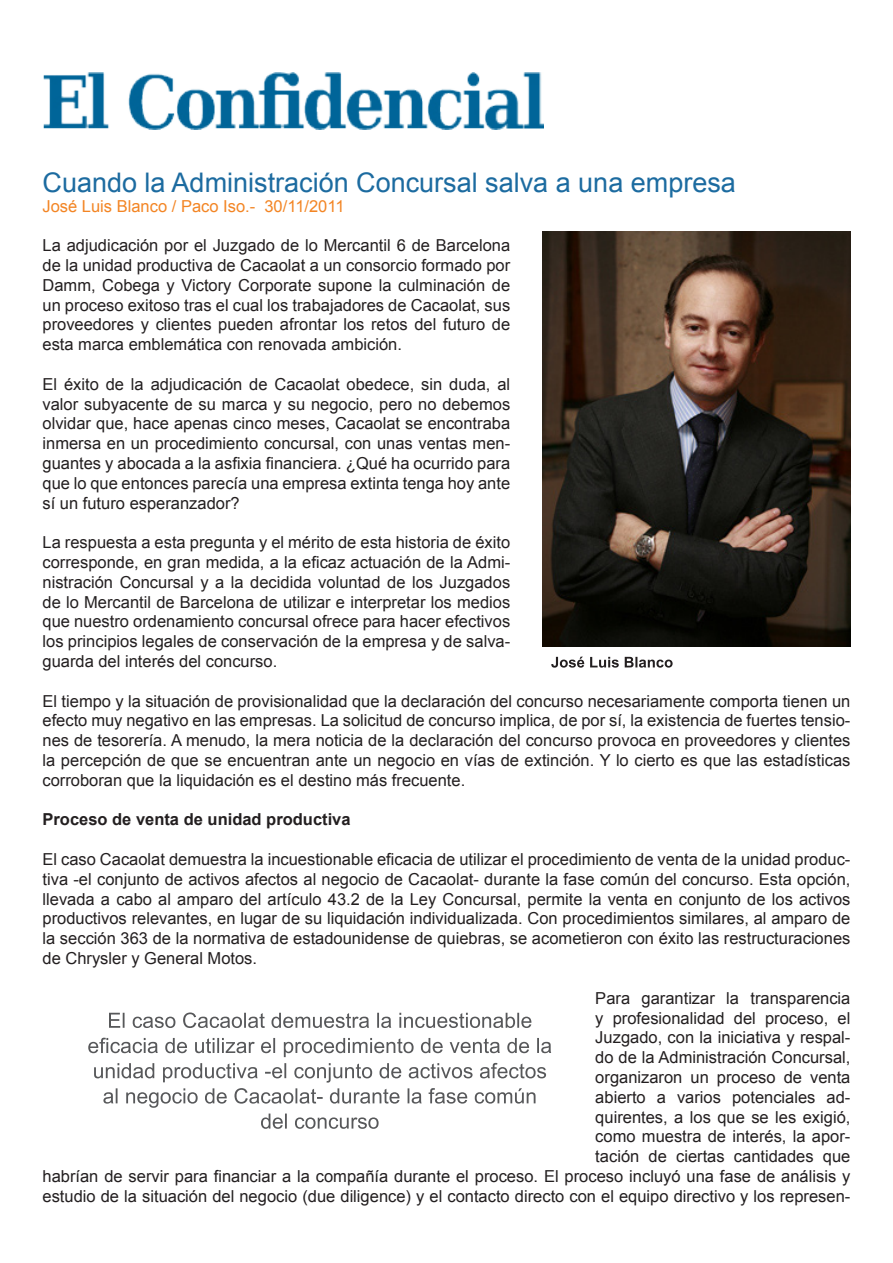
<style>
.page{position:relative;width:893px;height:1263px;background:#fff}
.page>*{position:absolute;margin:0;border:0;box-sizing:border-box;transform-origin:0 0}
.t1{font:27px "Arial";color:#1c6ba0}
.t2{font:16.5px/19.8px "Arial";color:#231f20;text-align:justify}
.t3{font:16.5px "Arial";color:#f38524}
.t4{font:700 16.5px "Arial";color:#231f20}
</style>
<div class="page">
<svg style="left:103px;top:1088px;width:432px;height:41px"></svg>
<svg style="left:94px;top:1063px;width:452px;height:19px"></svg>
<svg style="left:88px;top:1038px;width:463px;height:19px"></svg>
<svg style="left:109px;top:1012px;width:422px;height:16px"></svg>
<img style="left:542px;top:231px;width:308px;height:415px">
<svg style="left:551px;top:657px;width:122px;height:11px"></svg>
<img style="left:43px;top:72px;width:501px;height:57px">
<p class="t1" style="left:43px;top:165px;width:695px">Cuando la Administración Concursal salva a una empresa</p>
<p class="t3" style="left:43px;top:195px;width:304px">José Luis Blanco / Paco Iso.- 30/11/2011</p>
<p class="t2" style="left:43px;top:236px;width:469px">La adjudicación por el Juzgado de lo Mercantil 6 de Barcelona de la unidad productiva de Cacaolat a un consorcio formado por Damm, Cobega y Victory Corporate supone la culminación de un proceso exitoso tras el cual los trabajadores de Cacaolat, sus proveedores y clientes pueden afrontar los retos del futuro de esta marca emblemática con renovada ambición.</p>
<p class="t2" style="left:43px;top:374px;width:469px">El éxito de la adjudicación de Cacaolat obedece, sin duda, al valor subyacente de su marca y su negocio, pero no debemos olvidar que, hace apenas cinco meses, Cacaolat se encontraba inmersa en un procedimiento concursal, con unas ventas men&shy;guantes y abocada a la asfixia financiera. ¿Qué ha ocurrido para que lo que entonces parecía una empresa extinta tenga hoy ante sí un futuro esperanzador?</p>
<p class="t2" style="left:43px;top:533px;width:469px">La respuesta a esta pregunta y el mérito de esta historia de éxito corresponde, en gran medida, a la eficaz actuación de la Admi&shy;nistración Concursal y a la decidida voluntad de los Juzgados de lo Mercantil de Barcelona de utilizar e interpretar los medios que nuestro ordenamiento concursal ofrece para hacer efectivos los principios legales de conservación de la empresa y de salva&shy;guarda del interés del concurso.</p>
<p class="t2" style="left:43px;top:691px;width:809px">El tiempo y la situación de provisionalidad que la declaración del concurso necesariamente comporta tienen un efecto muy negativo en las empresas. La solicitud de concurso implica, de por sí, la existencia de fuertes tensio&shy;nes de tesorería. A menudo, la mera noticia de la declaración del concurso provoca en proveedores y clientes la percepción de que se encuentran ante un negocio en vías de extinción. Y lo cierto es que las estadísticas corroboran que la liquidación es el destino más frecuente.</p>
<p class="t4" style="left:43px;top:809px;width:310px">Proceso de venta de unidad productiva</p>
<p class="t2" style="left:43px;top:849px;width:809px">El caso Cacaolat demuestra la incuestionable eficacia de utilizar el procedimiento de venta de la unidad produc&shy;tiva -el conjunto de activos afectos al negocio de Cacaolat- durante la fase común del concurso. Esta opción, llevada a cabo al amparo del artículo 43.2 de la Ley Concursal, permite la venta en conjunto de los activos productivos relevantes, en lugar de su liquidación individualizada. Con procedimientos similares, al amparo de la sección 363 de la normativa de estadounidense de quiebras, se acometieron con éxito las restructuraciones de Chrysler y General Motos.</p>
<p class="t2" style="left:595px;top:988px;width:257px">Para garantizar la transparencia y profesionalidad del proceso, el Juzgado, con la iniciativa y respal&shy;do de la Administración Concursal, organizaron un proceso de venta abierto a varios potenciales ad&shy;quirentes, a los que se les exigió,</p>
<p class="t2" style="left:595px;top:1127px;width:257px">como muestra de interés, la apor&shy;tación de ciertas cantidades que</p>
<p class="t2" style="left:43px;top:1166px;width:809px">habrían de servir para financiar a la compañía durante el proceso. El proceso incluyó una fase de análisis y estudio de la situación del negocio (due diligence) y el contacto directo con el equipo directivo y los represen-</p>
</div>
